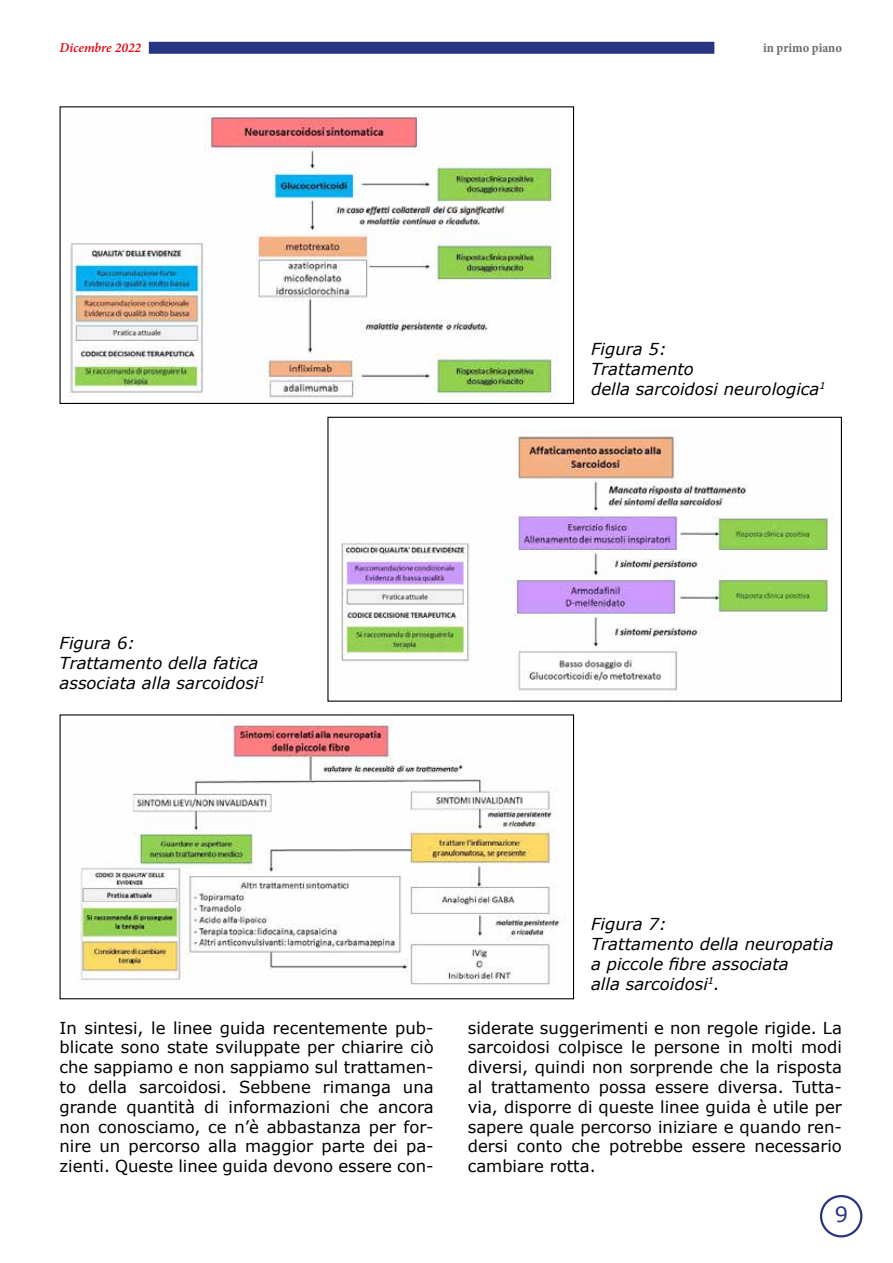
<style>
.page{position:relative;width:893px;height:1263px;background:#fff}
.page>*{position:absolute;margin:0;border:0;box-sizing:border-box;transform-origin:0 0}
.t1{font:21px "Verdana";color:#283583}
.t2{font:16.5px/19.8px "Verdana";color:#000;text-align:justify}
.t3{font:italic 16.5px/19.8px "Verdana";color:#000}
.t4{font:italic 600 13.5px "Minion Pro";color:#e30613}
.t5{font:700 condensed 13.5px "Minion Pro";color:#6d6d6c}
</style>
<div class="page">
<div style="left:149px;top:42px;width:565px;height:12px;background:#283583"></div>
<div style="left:820px;top:1195px;width:42px;height:42px;border:2px solid #283583;border-radius:50%"></div>
<img style="left:70px;top:114px;width:487px;height:284px">
<img style="left:336px;top:429px;width:497px;height:262px">
<div style="left:60px;top:106px;width:514px;height:298px;border:1px solid #000"></div>
<div style="left:327px;top:417px;width:515px;height:285px;border:1px solid #000"></div>
<img style="left:80px;top:718px;width:486px;height:267px">
<p class="t4" style="left:60px;top:39px;width:83px">Dicembre 2022</p>
<p class="t3" style="left:60px;top:634px;width:207px">Figura 6:<br>Trattamento della fatica associata alla sarcoidosi<sup>1</sup></p>
<p class="t5" style="left:763px;top:39px;width:80px">in primo piano</p>
<p class="t3" style="left:591px;top:340px;width:236px">Figura 5:<br>Trattamento<br>della sarcoidosi neurologica<sup>1</sup></p>
<p class="t3" style="left:591px;top:915px;width:244px">Figura 7:<br>Trattamento della neuropatia a piccole fibre associata<br>alla sarcoidosi<sup>1</sup>.</p>
<p class="t2" style="left:60px;top:1018px;width:376px">In sintesi, le linee guida recentemente pub&shy;blicate sono state sviluppate per chiarire ciò che sappiamo e non sappiamo sul trattamen&shy;to della sarcoidosi. Sebbene rimanga una grande quantità di informazioni che ancora non conosciamo, ce n’è abbastanza per for&shy;nire un percorso alla maggior parte dei pa&shy;zienti. Queste linee guida devono essere con-</p>
<p class="t2" style="left:468px;top:1018px;width:376px">siderate suggerimenti e non regole rigide. La sarcoidosi colpisce le persone in molti modi diversi, quindi non sorprende che la risposta al trattamento possa essere diversa. Tutta&shy;via, disporre di queste linee guida è utile per sapere quale percorso iniziare e quando ren&shy;dersi conto che potrebbe essere necessario cambiare rotta.</p>
<p class="t1" style="left:835px;top:1200px;width:15px">9</p>
</div>
